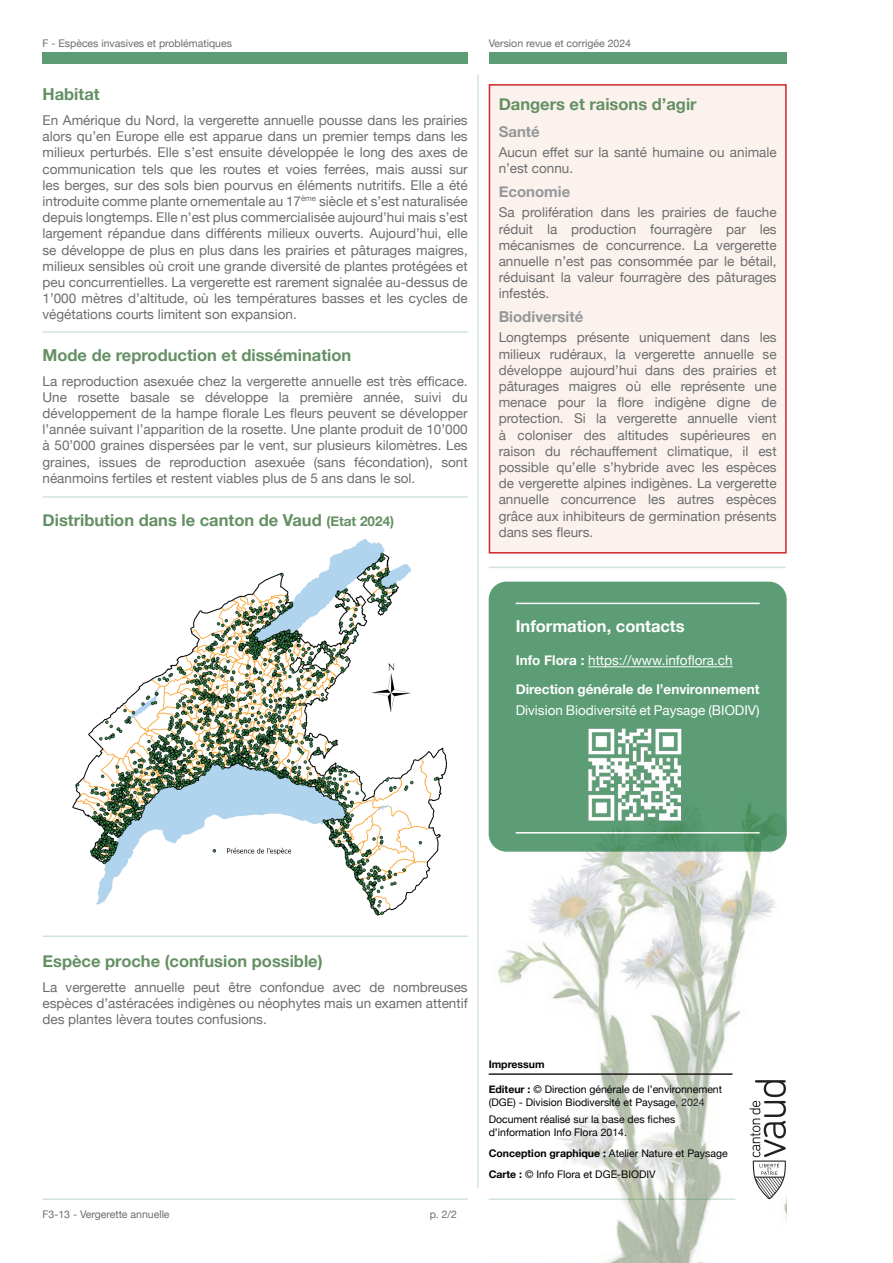
<style>
.page{position:relative;width:893px;height:1263px;background:#fff}
.page>*{position:absolute;margin:0;border:0;box-sizing:border-box;transform-origin:0 0}
.Titres_1_-_Verts{font:700 16.5px "Helvetica Neue";color:#649063}
.t1{font:700 16.5px "Helvetica Neue";color:#fff}
.Titre_2_-_Gris{font:700 15px "Helvetica Neue";color:#95979a}
.Contenu{font:13.5px/16.2px "Helvetica Neue";color:#6c6d70;text-align:justify}
.t2{font:700 13.5px/29px "Helvetica Neue";color:#fff}
.t3{font:13.5px "Helvetica Neue";color:#fff}
.t4{font:10.5px/12.6px "Helvetica Neue";color:#000001}
.t5{font:10.5px "Helvetica Neue";color:#6c6d70}
.t6{font:700 10.5px "Helvetica Neue";color:#000001}
.s1{font-size:13.5px}
.s2{font-weight:400}
.s3{font-weight:700}
.s4{color:#231f20}
</style>
<div class="page">
<img style="left:489px;top:839px;width:298px;height:424px">
<div style="left:42px;top:53px;width:426px;height:11px;background:#5c9d75"></div>
<div style="left:489px;top:53px;width:297px;height:11px;background:#5c9d75"></div>
<hr style="left:43px;top:1198px;width:425px;height:2px;background:#16743a">
<hr style="left:489px;top:1198px;width:246px;height:2px;background:#16743a">
<svg style="left:749px;top:1080px;width:37px;height:119px"></svg>
<div style="left:489px;top:582px;width:297px;height:269px;background:#5c9d75;border-radius:17px"></div>
<hr style="left:516px;top:832px;width:244px;height:1px;background:#fff">
<hr style="left:516px;top:603px;width:244px;height:1px;background:#fff">
<hr style="left:588px;top:666px;width:145px;height:1px;background:#fff">
<div style="left:489px;top:582px;width:298px;height:270px;border:2px solid #16743a;border-radius:17px"></div>
<hr style="left:489px;top:567px;width:297px;height:1px;background:#16743a">
<hr style="left:477px;top:74px;width:2px;height:1114px;background:#16743a">
<hr style="left:43px;top:496px;width:425px;height:2px;background:#16743a">
<img style="left:72px;top:539px;width:376px;height:377px">
<hr style="left:43px;top:935px;width:425px;height:2px;background:#16743a">
<div style="left:489px;top:85px;width:297px;height:468px;background:#fbf2ed"></div>
<div style="left:489px;top:84px;width:298px;height:470px;border:2px solid #d1232a"></div>
<div style="left:43px;top:537px;width:277px;height:31px;background:#fff"></div>
<hr style="left:489px;top:1073px;width:243px;height:2px;background:#231f20">
<img style="left:588px;top:728px;width:93px;height:93px">
<hr style="left:42px;top:331px;width:426px;height:2px;background:#16743a">
<p class="t5" style="left:43px;top:37px;width:191px">F - Espèces invasives et problématiques</p>
<p class="t5" style="left:489px;top:37px;width:144px">Version revue et corrigée 2024</p>
<p class="Titres_1_-_Verts" style="left:43px;top:84px;width:59px">Habitat</p>
<p class="Contenu" style="left:43px;top:112px;width:427px">En Amérique du Nord, la vergerette annuelle pousse dans les prairies alors qu’en Europe elle est apparue dans un premier temps dans les milieux perturbés. Elle s’est ensuite développée le long des axes de communication tels que les routes et voies ferrées, mais aussi sur les berges, sur des sols bien pourvus en éléments nutritifs. Elle a été introduite comme plante ornementale au 17<sup>ème</sup> siècle et s’est naturalisée depuis longtemps. Elle n’est plus commercialisée aujourd’hui mais s’est largement répandue dans différents milieux ouverts. Aujourd’hui, elle se développe de plus en plus dans les prairies et pâturages maigres, milieux sensibles où croit une grande diversité de plantes protégées et peu concurrentielles. La vergerette est rarement signalée au-dessus de 1’000 mètres d’altitude, où les températures basses et les cycles de végétations courts limitent son expansion.</p>
<p class="Titres_1_-_Verts" style="left:43px;top:345px;width:310px">Mode de reproduction et dissémination</p>
<p class="Contenu" style="left:43px;top:373px;width:427px">La reproduction asexuée chez la vergerette annuelle est très efficace.<br>Une rosette basale se développe la première année, suivi du développement de la hampe florale Les fleurs peuvent se développer l’année suivant l’apparition de la rosette. Une plante produit de 10’000 à 50’000 graines dispersées par le vent, sur plusieurs kilomètres. Les graines, issues de reproduction asexuée (sans fécondation), sont néanmoins fertiles et restent viables plus de 5 ans dans le sol.</p>
<p class="Titres_1_-_Verts" style="left:43px;top:509px;width:353px">Distribution dans le canton de Vaud <span class="s1">(Etat 2024)</span></p>
<p class="Titres_1_-_Verts" style="left:499px;top:94px;width:199px">Dangers et raisons d’agir</p>
<p class="Titre_2_-_Gris" style="left:499px;top:122px;width:43px">Santé</p>
<p class="Contenu" style="left:499px;top:144px;width:279px">Aucun effet sur la santé humaine ou animale n’est connu.</p>
<p class="Titre_2_-_Gris" style="left:499px;top:182px;width:73px">Economie</p>
<p class="Contenu" style="left:499px;top:204px;width:279px">Sa prolifération dans les prairies de fauche réduit la production fourragère par les mécanismes de concurrence. La vergerette annuelle n’est pas consommée par le bétail, réduisant la valeur fourragère des pâturages infestés.</p>
<p class="Titre_2_-_Gris" style="left:499px;top:307px;width:86px">Biodiversité</p>
<p class="Contenu" style="left:499px;top:329px;width:279px">Longtemps présente uniquement dans les milieux rudéraux, la vergerette annuelle se développe aujourd’hui dans des prairies et pâturages maigres où elle représente une menace pour la flore indigène digne de protection. Si la vergerette annuelle vient à coloniser des altitudes supérieures en raison du réchauffement climatique, il est possible qu’elle s’hybride avec les espèces de vergerette alpines indigènes. La vergerette annuelle concurrence les autres espèces grâce aux inhibiteurs de germination présents dans ses fleurs.</p>
<p class="t1" style="left:516px;top:616px;width:170px">Information, contacts</p>
<p class="t2" style="left:516px;top:646px;width:245px">Info Flora : <span class="s2">https://www.infoflora.ch<br></span>Direction générale de l’environnement</p>
<p class="t3" style="left:516px;top:702px;width:245px">Division Biodiversité et Paysage (BIODIV)</p>
<p class="Titres_1_-_Verts" style="left:43px;top:951px;width:282px">Espèce proche (confusion possible)</p>
<p class="Contenu" style="left:43px;top:979px;width:427px">La vergerette annuelle peut être confondue avec de nombreuses espèces d’astéracées indigènes ou néophytes mais un examen attentif des plantes lèvera toutes confusions.</p>
<p class="t5" style="left:43px;top:1208px;width:129px">F3-13 - Vergerette annuelle</p>
<p class="t5" style="left:430px;top:1208px;width:29px">p. 2/2</p>
<p class="t6" style="left:489px;top:1058px;width:57px">Impressum</p>
<p class="t4" style="left:489px;top:1083px;width:235px"><span class="s3">Editeur :</span> © Direction générale de l’environnement (DGE) - Division Biodiversité et Paysage<span class="s4">, 2024</span></p>
<p class="t4" style="left:489px;top:1113px;width:188px">Document réalisé sur la base des fiches d’information Info Flora 2014.</p>
<p class="t4" style="left:489px;top:1146px;width:240px"><span class="s3">Conception graphique :</span> Atelier Nature et Paysage</p>
<p class="t4" style="left:489px;top:1167px;width:168px"><span class="s3">Carte :</span> © Info Flora et DGE-BIODIV</p>
</div>
